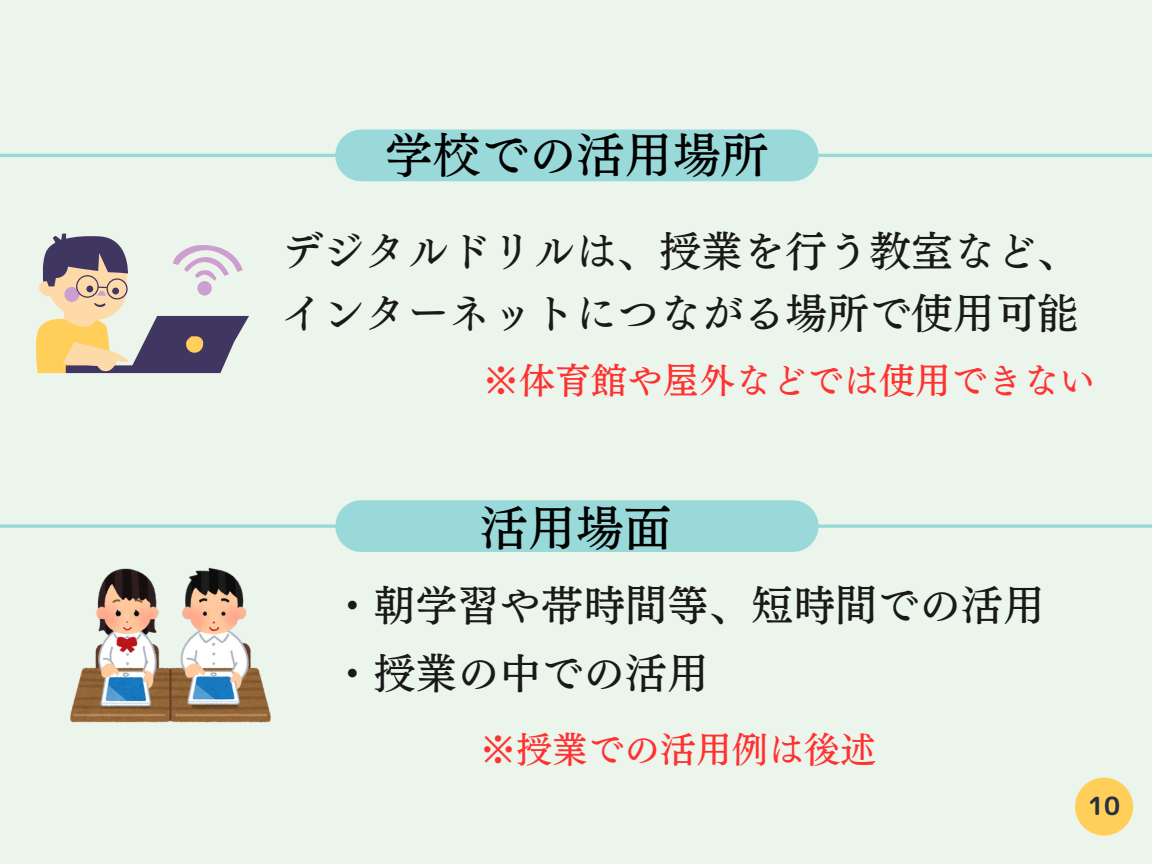
<style>
.page{position:relative;width:1152px;height:864px;background:#ebf5eb}
.page>*{position:absolute;margin:0;border:0;box-sizing:border-box;transform-origin:0 0}
.t1{font:48px "Canva Telop Min Pro N D";color:#000}
.t2{font:42px "Canva Telop Min Pro N D";color:#191919}
.t3{font:36px "Canva Telop Min Pro N D";color:#ff3131}
.t4{font:25.05px "rounded mplus 1 p bold";color:#253140}
</style>
<div class="page">
<hr style="left:0;top:154px;width:1152px;height:3px;background:#99d9d9">
<div style="left:361px;top:130px;width:432px;height:51px;background:#99d9d9"></div>
<svg style="left:0;top:524px;width:1152px;height:4px;background:#a4dcdb"></svg>
<svg style="left:36px;top:234px;width:213px;height:139px"></svg>
<img style="left:70px;top:567px;width:201px;height:156px">
<div style="left:361px;top:500px;width:432px;height:52px;background:#99d9d9"></div>
<div style="left:1075px;top:778px;width:58px;height:58px;background:#ffcf59;border-radius:50%"></div>
<p class="t1" style="left:385px;top:131px;width:385px">学校での活用場所</p>
<p class="t2" style="left:281px;top:230px;width:799px">デジタルドリルは、授業を行う教室など、</p>
<p class="t2" style="left:281px;top:292px;width:799px">インターネットにつながる場所で使用可能</p>
<p class="t3" style="left:483px;top:362px;width:614px">※体育館や屋外などでは使用できない</p>
<p class="t1" style="left:480px;top:504px;width:190px">活用場面</p>
<p class="t2" style="left:331px;top:584px;width:709px">・朝学習や帯時間等、短時間での活用</p>
<p class="t2" style="left:331px;top:653px;width:373px">・授業の中での活用</p>
<p class="t3" style="left:480px;top:732px;width:398px">※授業での活用例は後述</p>
<p class="t4" style="left:1088px;top:788px;width:34px">10</p>
</div>
